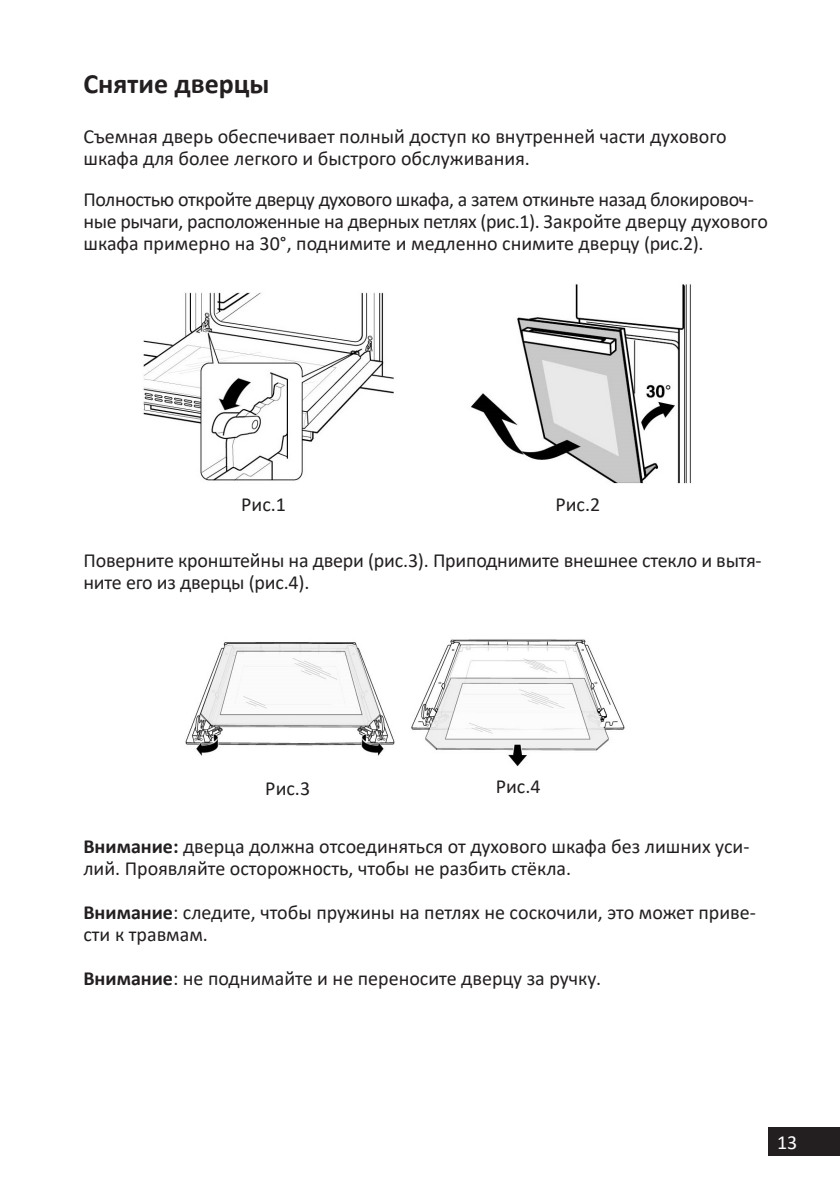
<style>
.page{position:relative;width:840px;height:1191px;background:#fff}
.page>*{position:absolute;margin:0;border:0;box-sizing:border-box;transform-origin:0 0}
.Заголовок_14{font:700 28px "Calibri";color:#231f20}
.t1{font:20px/22px "Calibri";color:#231f20}
.t2{font:20px/22px "Calibri";letter-spacing:-.02em;color:#231f20}
.t3{font:20px "Calibri";color:#fff}
.s1{font-weight:700}
</style>
<div class="page">
<div style="left:767px;top:1126px;width:72px;height:29px;background:#231f20"></div>
<img style="left:143px;top:292px;width:251px;height:189px">
<img style="left:470px;top:284px;width:221px;height:200px">
<img style="left:185px;top:642px;width:210px;height:114px">
<img style="left:411px;top:639px;width:214px;height:128px">
<p class="Заголовок_14" style="left:83px;top:64px;width:187px">Снятие дверцы</p>
<p class="t1" style="left:83px;top:125px;width:644px">Съемная дверь обеспечивает полный доступ ко внутренней части духового шкафа для более легкого и быстрого обслуживания.</p>
<p class="t2" style="left:83px;top:188px;width:685px">Полностью откройте дверцу духового шкафа, а затем откиньте назад блокировоч&shy;ные рычаги, расположенные на дверных петлях (рис.1). Закройте дверцу духового шкафа примерно на 30°, поднимите и медленно снимите дверцу (рис.2).</p>
<p class="t1" style="left:241px;top:492px;width:46px">Рис.1</p>
<p class="t1" style="left:555px;top:492px;width:46px">Рис.2</p>
<p class="t1" style="left:83px;top:549px;width:679px">Поверните кронштейны на двери (рис.3). Приподнимите внешнее стекло и вытя&shy;ните его из дверцы (рис.4).</p>
<p class="t1" style="left:265px;top:777px;width:46px">Рис.3</p>
<p class="t1" style="left:495px;top:775px;width:46px">Рис.4</p>
<p class="t1" style="left:83px;top:835px;width:667px"><span class="s1">Внимание:</span> дверца должна отсоединяться от духового шкафа без лишних уси&shy;лий. Проявляйте осторожность, чтобы не разбить стёкла.</p>
<p class="t1" style="left:83px;top:901px;width:673px"><span class="s1">Внимание</span>: следите, чтобы пружины на петлях не соскочили, это может приве&shy;сти к травмам.</p>
<p class="t1" style="left:83px;top:967px;width:519px"><span class="s1">Внимание</span>: не поднимайте и не переносите дверцу за ручку.</p>
<p class="t3" style="left:776px;top:1128px;width:22px">13</p>
</div>
